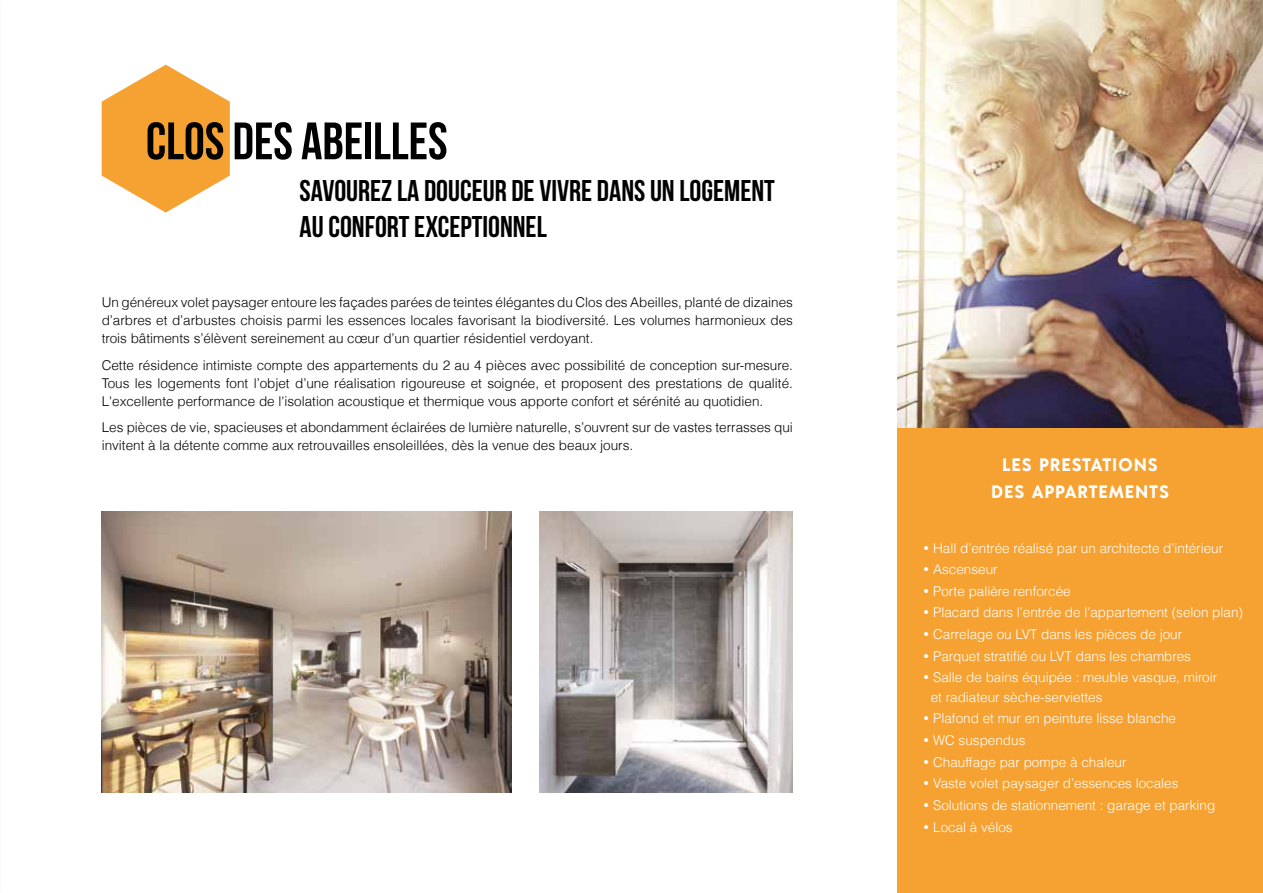
<style>
.page{position:relative;width:1263px;height:893px;background:#fff}
.page>*{position:absolute;margin:0;border:0;box-sizing:border-box;transform-origin:0 0}
.t1{font:700 52.5px "Bebas Neue";color:#000}
.t2{font:700 30px/36px "Bebas Neue";color:#000}
.t3{font:700 18px/27px "Acre";letter-spacing:.05em;color:#fff;text-align:center}
.t4{font:300 13.5px/18px "Helvetica LT";color:#000;text-align:justify}
.t5{font:300 13.5px/19.5px "Helvetica LT";color:#fff}
</style>
<div class="page">
<div style="left:897px;top:0;width:366px;height:893px;background:#f6a233"></div>
<img style="left:897px;top:0;width:366px;height:427px">
<svg style="left:102px;top:65px;width:128px;height:148px"></svg>
<img style="left:102px;top:511px;width:409px;height:281px">
<img style="left:539px;top:511px;width:254px;height:281px">
<h1 class="t1" style="left:146px;top:112px;width:303px">CLOS DES ABEILLES</h1>
<h2 class="t2" style="left:300px;top:172px;width:477px">SAVOUREZ LA DOUCEUR DE VIVRE DANS UN LOGEMENT<br>AU CONFORT EXCEPTIONNEL</h2>
<p class="t4" style="left:102px;top:294px;width:693px">Un généreux volet paysager entoure les façades parées de teintes élégantes du Clos des Abeilles, planté de dizaines d’arbres et d’arbustes choisis parmi les essences locales favorisant la biodiversité. Les volumes harmonieux des trois bâtiments s’élèvent sereinement au cœur d’un quartier résidentiel verdoyant.</p>
<p class="t4" style="left:102px;top:356px;width:693px">Cette résidence intimiste compte des appartements du 2 au 4 pièces avec possibilité de conception sur-mesure.<br>Tous les logements font l’objet d’une réalisation rigoureuse et soignée, et proposent des prestations de qualité.<br>L'excellente performance de l'isolation acoustique et thermique vous apporte confort et sérénité au quotidien.</p>
<p class="t4" style="left:102px;top:419px;width:693px">Les pièces de vie, spacieuses et abondamment éclairées de lumière naturelle, s’ouvrent sur de vastes terrasses qui invitent à la détente comme aux retrouvailles ensoleillées, dès la venue des beaux jours.</p>
<h3 class="t3" style="left:991px;top:450px;width:179px">LES PRESTATIONS<br>DES APPARTEMENTS</h3>
<p class="t5" style="left:923px;top:538px;width:302px">• Hall d’entrée réalisé par un architecte d’intérieur</p>
<p class="t5" style="left:923px;top:559px;width:76px">• Ascenseur</p>
<p class="t5" style="left:923px;top:581px;width:149px">• Porte palière renforcée</p>
<p class="t5" style="left:923px;top:603px;width:321px">• Placard dans l’entrée de l’appartement (selon plan)</p>
<p class="t5" style="left:923px;top:624px;width:261px">• Carrelage ou LVT dans les pièces de jour</p>
<p class="t5" style="left:923px;top:646px;width:269px">• Parquet stratifié ou LVT dans les chambres</p>
<p class="t5" style="left:931px;top:668px;width:288px;text-indent:-8px">• Salle de bains équipée : meuble vasque, miroir et radiateur sèche-serviettes</p>
<p class="t5" style="left:923px;top:709px;width:254px">• Plafond et mur en peinture lisse blanche</p>
<p class="t5" style="left:923px;top:730px;width:104px">• WC suspendus</p>
<p class="t5" style="left:923px;top:752px;width:205px">• Chauffage par pompe à chaleur</p>
<p class="t5" style="left:923px;top:774px;width:257px">• Vaste volet paysager d’essences locales</p>
<p class="t5" style="left:923px;top:795px;width:294px">• Solutions de stationnement : garage et parking</p>
<p class="t5" style="left:923px;top:817px;width:91px">• Local à vélos</p>
</div>
